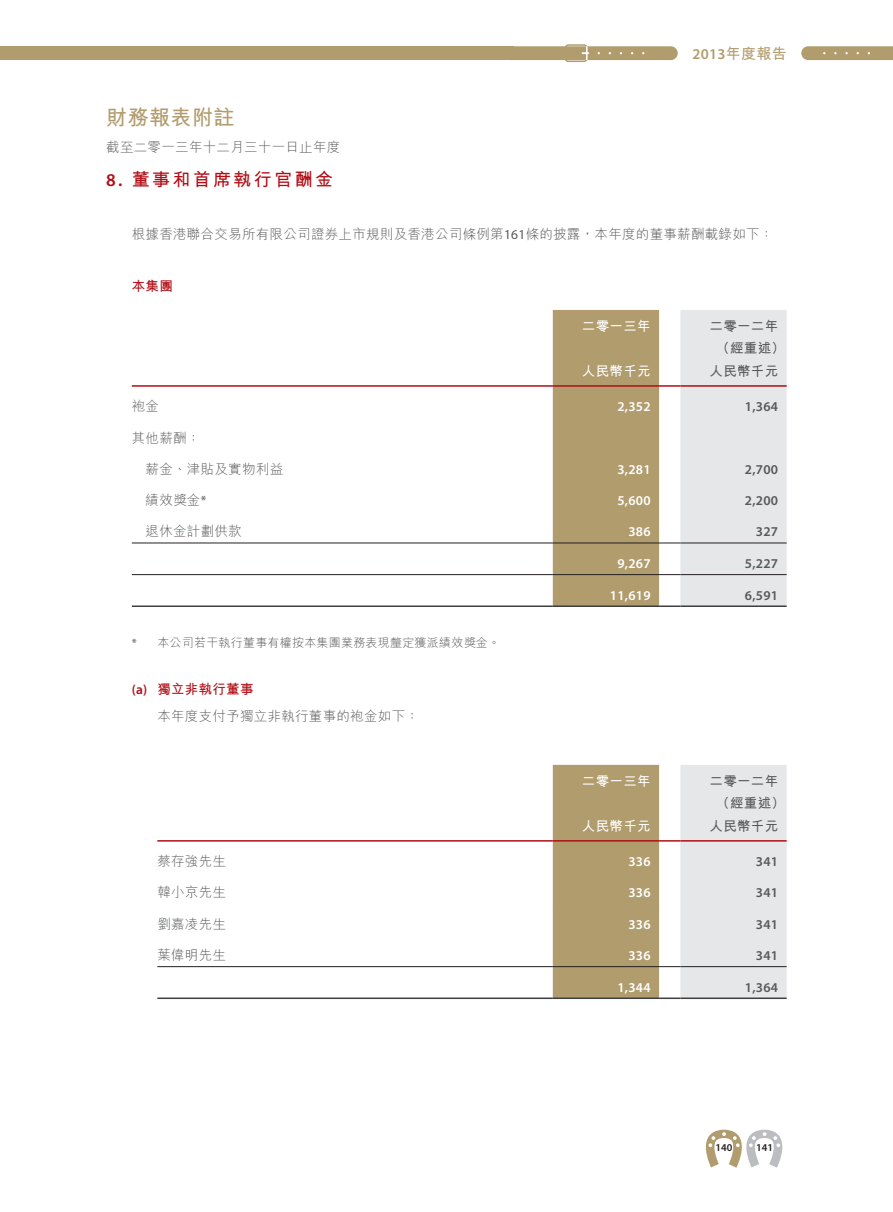
<style>
.page{position:relative;width:893px;height:1212px;background:#fff}
.page>*{position:absolute;margin:0;border:0;box-sizing:border-box;transform-origin:0 0}
.t1{font:700 21px "M Hei HK";letter-spacing:.02em;color:#b19c6e}
.t2{font:700 18px "M Hei HK";letter-spacing:.13em;color:#b00d15}
.t3{font:600 15px "Myriad Pro";color:#b19c6e}
.t4{font:300 13.5px/27px "M Hei HK";letter-spacing:.02em;color:#57585a}
.t5{font:600 13.5px "Myriad Pro";letter-spacing:.02em;color:#fff}
.t6{font:600 13.5px "Myriad Pro";letter-spacing:.02em;color:#57585a}
.t7{font:700 13.5px/22.5px "M Hei HK";letter-spacing:.02em;color:#57585a;text-align:center}
.t8{font:700 13.5px "M Hei HK";letter-spacing:.02em;color:#fff}
.t9{font:700 13.5px "M Hei HK";color:#b00d15}
.t10{font:300 12px "M Hei HK";letter-spacing:.02em;color:#57585a}
.t11{font:600 10.5px "Myriad Pro";color:#231f20}
.s1{font-family:"M Hei HK";font-weight:700}
.s2{font-family:"Myriad Pro";font-weight:600}
.s3{font-family:"Myriad Pro";font-weight:400}
.s4{font-family:"Myriad Pro";font-weight:600;color:#b00d15}
.s5{font-weight:700;color:#b00d15}
</style>
<div class="page">
<svg style="left:705px;top:1130px;width:78px;height:38px"></svg>
<div style="left:0;top:46px;width:514px;height:14px;background:#b19c6e"></div>
<svg style="left:801px;top:46px;width:92px;height:14px"></svg>
<svg style="left:510px;top:44px;width:168px;height:18px"></svg>
<hr style="left:132px;top:385px;width:421px;height:2px;background:#b00d15">
<hr style="left:132px;top:543px;width:421px;height:1px;background:#231f20">
<hr style="left:132px;top:574px;width:421px;height:1px;background:#231f20">
<svg style="left:553px;top:310px;width:234px;height:295px;background:#cfc5b1"></svg>
<hr style="left:680px;top:574px;width:107px;height:1px;background:#231f20">
<hr style="left:132px;top:605px;width:421px;height:2px;background:#3e3e3f">
<hr style="left:553px;top:605px;width:106px;height:2px;background:#3e3e3f">
<hr style="left:659px;top:605px;width:21px;height:2px;background:#3e3e3f">
<hr style="left:680px;top:605px;width:107px;height:2px;background:#3e3e3f">
<hr style="left:157px;top:840px;width:396px;height:1px;background:#b00d15">
<hr style="left:157px;top:966px;width:396px;height:1px;background:#231f20">
<svg style="left:553px;top:765px;width:234px;height:232px;background:#ccc1ac"></svg>
<hr style="left:680px;top:966px;width:107px;height:1px;background:#231f20">
<hr style="left:157px;top:997px;width:396px;height:2px;background:#3e3e3f">
<hr style="left:553px;top:997px;width:106px;height:2px;background:#3e3e3f">
<hr style="left:659px;top:997px;width:21px;height:2px;background:#3e3e3f">
<hr style="left:680px;top:997px;width:107px;height:2px;background:#3e3e3f">
<h1 class="t1" style="left:106px;top:102px;width:130px">財務報表附註</h1>
<p class="t4" style="left:106px;top:133px;width:236px">截至二零一三年十二月三十一日止年度</p>
<p class="t3" style="left:692px;top:44px;width:96px">2013<span class="s1">年度報告</span></p>
<h2 class="t2" style="left:106px;top:166px;width:228px"><span class="s2">8.</span> 董事和首席執行官酬金</h2>
<p class="t4" style="left:132px;top:220px;width:643px">根據香港聯合交易所有限公司證券上市規則及香港公司條例第<span class="s3">161</span>條的披露，本年度的董事薪酬載錄如下：</p>
<p class="t9" style="left:132px;top:276px;width:43px">本集團</p>
<p class="t8" style="left:582px;top:316px;width:70px">二零一三年</p>
<p class="t7" style="left:709px;top:313px;width:77px">二零一二年（經重述）</p>
<p class="t8" style="left:582px;top:361px;width:70px">人民幣千元</p>
<p class="t7" style="left:709px;top:358px;width:70px">人民幣千元</p>
<p class="t4" style="left:132px;top:392px;width:29px">袍金</p>
<p class="t5" style="left:617px;top:398px;width:35px">2,352</p>
<p class="t6" style="left:745px;top:398px;width:35px">1,364</p>
<p class="t4" style="left:132px;top:423px;width:70px">其他薪酬：</p>
<p class="t4" style="left:132px;top:455px;width:153px">　薪金、津貼及實物利益</p>
<p class="t5" style="left:617px;top:461px;width:35px">3,281</p>
<p class="t6" style="left:745px;top:461px;width:35px">2,700</p>
<p class="t4" style="left:132px;top:486px;width:76px">　績效獎金<span class="s3">*</span></p>
<p class="t5" style="left:617px;top:492px;width:35px">5,600</p>
<p class="t6" style="left:745px;top:492px;width:35px">2,200</p>
<p class="t4" style="left:132px;top:517px;width:111px">　退休金計劃供款</p>
<p class="t5" style="left:628px;top:523px;width:24px">386</p>
<p class="t6" style="left:756px;top:523px;width:24px">327</p>
<p class="t5" style="left:617px;top:555px;width:35px">9,267</p>
<p class="t6" style="left:745px;top:555px;width:35px">5,227</p>
<p class="t5" style="left:610px;top:586px;width:42px">11,619</p>
<p class="t6" style="left:745px;top:586px;width:35px">6,591</p>
<p class="t10" style="left:132px;top:635px;width:370px"><span class="s3">*</span> 本公司若干執行董事有權按本集團業務表現釐定獲派績效獎金。</p>
<p class="t4" style="left:157px;top:675px;width:263px;text-indent:-26px"><span class="s4">(a)</span> <span class="s5">獨立非執行董事<br></span>本年度支付予獨立非執行董事的袍金如下：</p>
<p class="t8" style="left:582px;top:771px;width:70px">二零一三年</p>
<p class="t7" style="left:709px;top:768px;width:77px">二零一二年（經重述）</p>
<p class="t8" style="left:582px;top:816px;width:70px">人民幣千元</p>
<p class="t7" style="left:709px;top:813px;width:70px">人民幣千元</p>
<p class="t4" style="left:157px;top:847px;width:70px">蔡存強先生</p>
<p class="t5" style="left:628px;top:853px;width:24px">336</p>
<p class="t6" style="left:756px;top:853px;width:24px">341</p>
<p class="t4" style="left:157px;top:878px;width:70px">韓小京先生</p>
<p class="t5" style="left:628px;top:884px;width:24px">336</p>
<p class="t6" style="left:756px;top:884px;width:24px">341</p>
<p class="t4" style="left:157px;top:910px;width:70px">劉嘉凌先生</p>
<p class="t5" style="left:628px;top:915px;width:24px">336</p>
<p class="t6" style="left:756px;top:915px;width:24px">341</p>
<p class="t4" style="left:157px;top:941px;width:70px">葉偉明先生</p>
<p class="t5" style="left:628px;top:947px;width:24px">336</p>
<p class="t6" style="left:756px;top:947px;width:24px">341</p>
<p class="t5" style="left:617px;top:978px;width:35px">1,344</p>
<p class="t6" style="left:745px;top:978px;width:35px">1,364</p>
<p class="t11" style="left:715px;top:1141px;width:18px">140</p>
<p class="t11" style="left:756px;top:1141px;width:18px">141</p>
</div>
